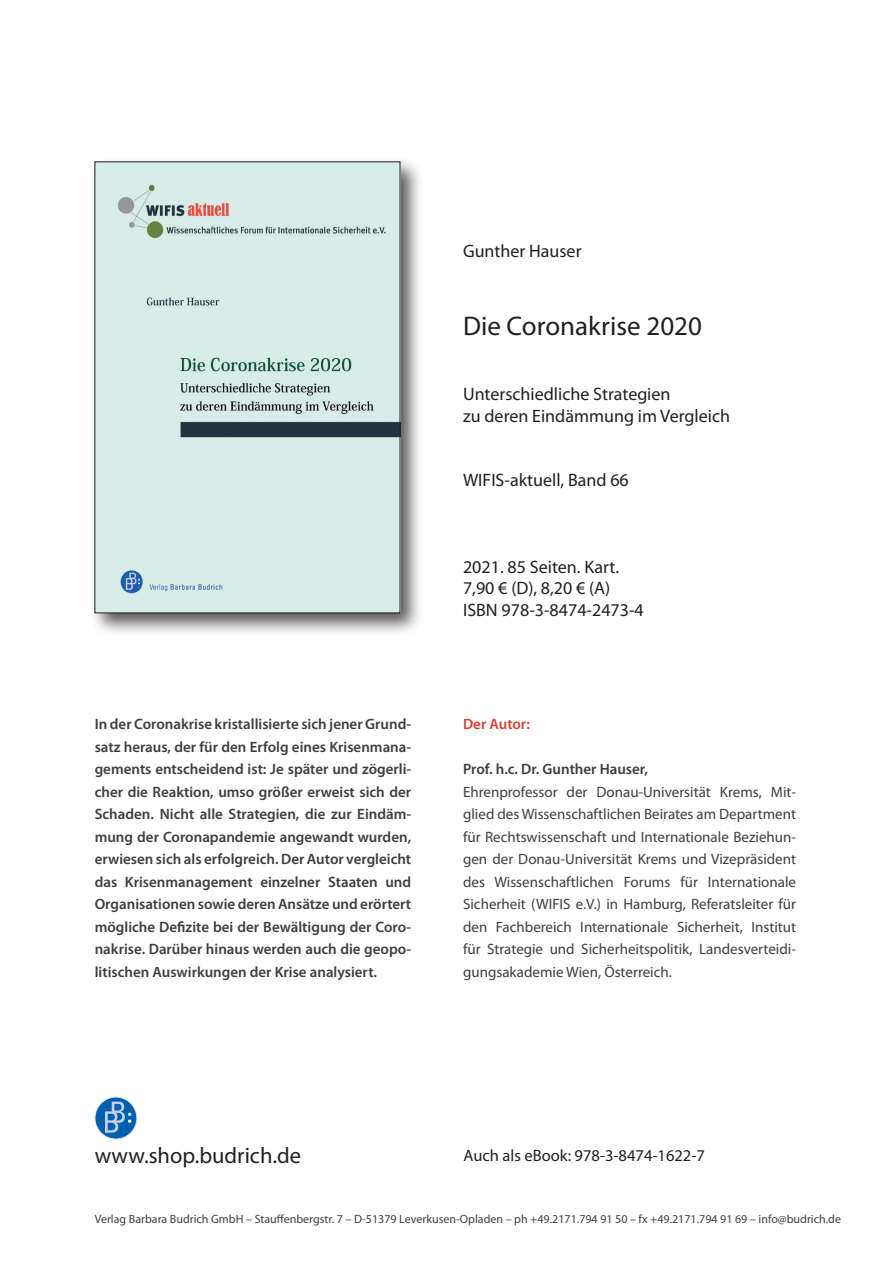
<style>
.page{position:relative;width:893px;height:1263px;background:#fff}
.page>*{position:absolute;margin:0;border:0;box-sizing:border-box;transform-origin:0 0}
.t1{font:27px "Myriad Pro";color:#231f20}
.t2{font:22.5px "Myriad Pro";color:#231f20}
.t3{font:18px/21.6px "Myriad Pro";color:#231f20}
.t4{font:16.5px "Myriad Pro";color:#231f20}
.t5{font:600 15px/22.5px "Myriad Pro";color:#3e3e3f;text-align:justify}
.t6{font:15px/22.5px "Myriad Pro";color:#3e3e3f;text-align:justify}
.t7{font:600 15px "Myriad Pro";color:#d53f33}
.t8{font:12px "Myriad Pro";color:#3e3e3f}
</style>
<div class="page">
<div style="left:95px;top:1097px;width:42px;height:42px;background:#0160ae;border-radius:50%"></div>
<div style="left:95px;top:1097px;width:42px;height:42px;border:1px solid #e0e6f3;border-radius:50%"></div>
<svg style="left:105px;top:1101px;width:26px;height:32px"></svg>
<div style="left:89px;top:156px;width:334px;height:480px;background:#231f20;opacity:.75"></div>
<img style="left:97px;top:164px;width:301px;height:447px">
<p class="t3" style="left:463px;top:240px;width:120px">Gunther Hauser</p>
<h1 class="t1" style="left:463px;top:313px;width:240px">Die Coronakrise 2020</h1>
<p class="t3" style="left:463px;top:384px;width:269px">Unterschiedliche Strategien<br>zu deren Eindämmung im Vergleich</p>
<p class="t3" style="left:463px;top:470px;width:167px">WIFIS-aktuell, Band 66</p>
<p class="t5" style="left:95px;top:714px;width:318px">In der Coronakrise kristallisierte sich jener Grund&shy;satz heraus, der für den Erfolg eines Krisenmana&shy;gements entscheidend ist: Je später und zögerli&shy;cher die Reaktion, umso größer erweist sich der Schaden. Nicht alle Strategien, die zur Eindäm&shy;mung der Coronapandemie angewandt wurden, erwiesen sich als erfolgreich. Der Autor vergleicht das Krisenmanagement einzelner Staaten und Organisationen sowie deren Ansätze und erörtert mögliche Defizite bei der Bewältigung der Coro&shy;nakrise. Darüber hinaus werden auch die geopo&shy;litischen Auswirkungen der Krise analysiert.</p>
<p class="t3" style="left:463px;top:556px;width:182px">2021. 85 Seiten. Kart.<br>7,90 € (D), 8,20 € (A)<br>ISBN 978-3-8474-2473-4</p>
<p class="t7" style="left:463px;top:718px;width:68px">Der Autor:</p>
<p class="t5" style="left:463px;top:759px;width:186px">Prof. h.c. Dr. Gunther Hauser,</p>
<p class="t6" style="left:463px;top:781px;width:334px">Ehrenprofessor der Donau-Universität Krems, Mit&shy;glied des Wissenschaftlichen Beirates am Department für Rechtswissenschaft und Internationale Beziehun&shy;gen der Donau-Universität Krems und Vizepräsident des Wissenschaftlichen Forums für Internationale Sicherheit (WIFIS e.V.) in Hamburg, Referatsleiter für den Fachbereich Internationale Sicherheit, Institut für Strategie und Sicherheitspolitik, Landesverteidi&shy;gungsakademie Wien, Österreich.</p>
<h2 class="t2" style="left:95px;top:1144px;width:208px">www.shop.budrich.de</h2>
<p class="t4" style="left:463px;top:1148px;width:243px">Auch als eBook: 978-3-8474-1622-7</p>
<p class="t8" style="left:95px;top:1213px;width:748px">Verlag Barbara Budrich GmbH – Stauffenbergstr. 7 – D-51379 Leverkusen-Opladen – ph +49.2171.794 91 50 – fx +49.2171.794 91 69 – info@budrich.de</p>
</div>
